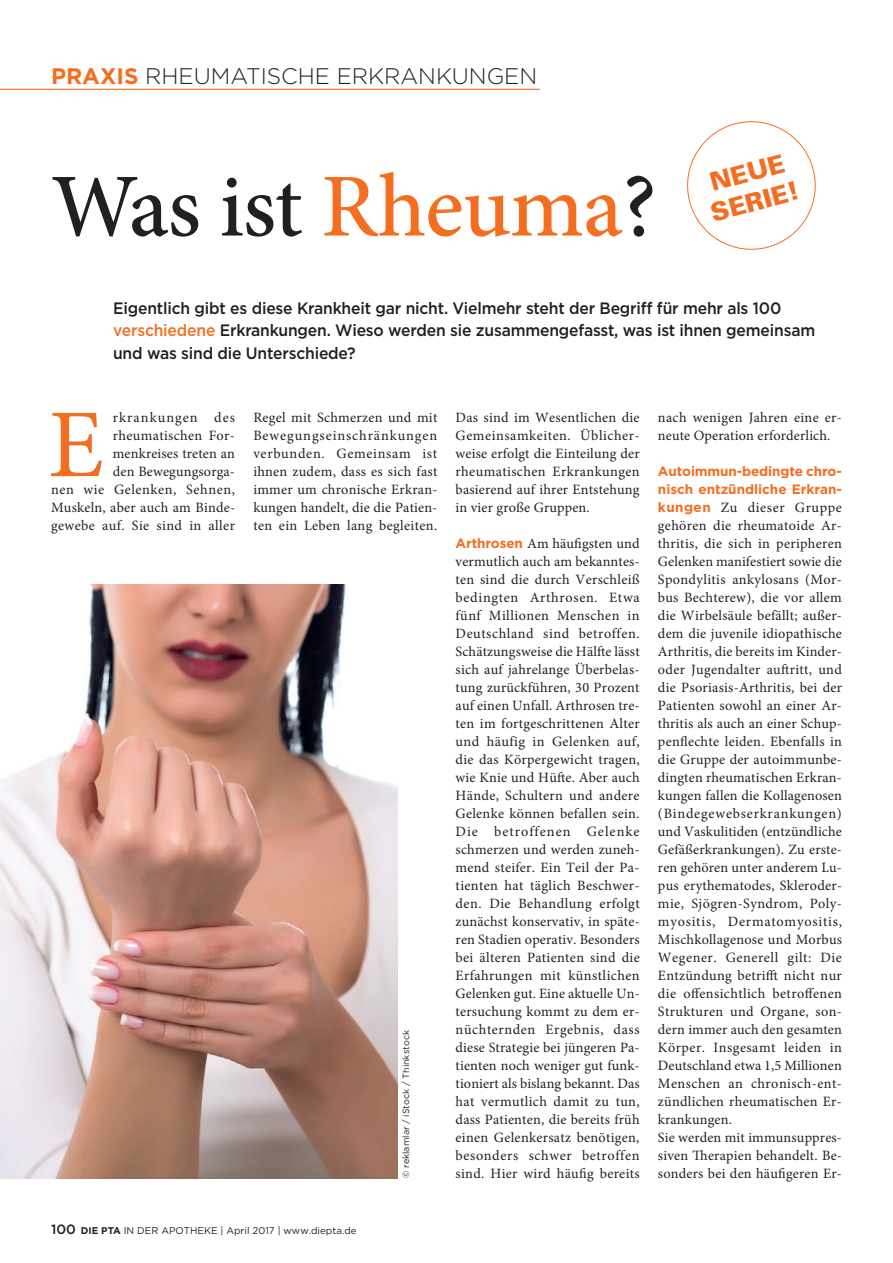
<style>
.page{position:relative;width:893px;height:1263px;background:#fff}
.page>*{position:absolute;margin:0;border:0;box-sizing:border-box;transform-origin:0 0}
.t1{font:97.2px "Minion Pro";color:#f36e21}
.t2{font:500 90px "Minion Pro";letter-spacing:-.015em;color:#231f20}
.t3{font:900 25.5px/30px "Univers LT Std";color:#f36e21}
.t4{font:300 22.5px "Gotham";color:#231f20}
.t5{font:500 16.5px/22.5px "Gotham";letter-spacing:-.01em;color:#231f20;scale:.95 1}
.t6{font:14.25px/18px "Minion Pro";letter-spacing:.02em;color:#231f20;text-align:justify}
.t7{font:700 13.5px/18px "Gotham";color:#f36e21}
.t8{font:9.75px "Gotham";color:#231f20}
.t9{font:9px "Gotham";color:#231f20}
.s1{font-weight:700;color:#f36e21}
.s2{color:#f36e21}
.s3{font-family:"Gotham";font-weight:700;font-size:13.5px;color:#f36e21}
.s4{font-weight:500;font-size:13.5px}
.s5{font-weight:700}
</style>
<div class="page">
<img style="left:0;top:584px;width:398px;height:594px">
<hr style="left:0;top:89px;width:540px;height:1px;background:#f36e21">
<svg style="left:687px;top:121px;width:129px;height:129px"></svg>
<h3 class="t4" style="left:51px;top:62px;width:488px"><span class="s1">PRAXIS</span> RHEUMATISCHE ERKRANKUNGEN</h3>
<h2 class="t2" style="left:51px;top:146px;width:607px">Was ist <span class="s2">Rheuma</span>?</h2>
<h3 class="t3" style="left:700px;top:169px;width:92px;rotate:-15deg">NEUE<br>SERIE!</h3>
<p class="t5" style="left:113px;top:297px;width:741px">Eigentlich gibt es diese Krankheit gar nicht. Vielmehr steht der Begriff für mehr als 100 <span class="s2">verschiedene</span> Erkrankungen. Wieso werden sie zusammengefasst, was ist ihnen gemeinsam und was sind die Unterschiede?</p>
<p class="t6" style="left:51px;top:409px;width:186px;text-align:right">rkrankungen des rheumatischen For&shy;menkreises treten an<br>den Bewegungsorga-<br>nen wie Gelenken, Sehnen,<br>Muskeln, aber auch am Binde&shy;gewebe auf. Sie sind in aller</p>
<p class="t6" style="left:253px;top:409px;width:186px">Regel mit Schmerzen und mit Bewegungseinschränkungen verbunden. Gemeinsam ist ihnen zudem, dass es sich fast immer um chronische Erkran&shy;kungen handelt, die die Patien&shy;ten ein Leben lang begleiten.</p>
<p class="t6" style="left:456px;top:409px;width:186px">Das sind im Wesentlichen die Gemeinsamkeiten. Üblicher&shy;weise erfolgt die Einteilung der rheumatischen Erkrankungen basierend auf ihrer Entstehung in vier große Gruppen.</p>
<p class="t6" style="left:456px;top:535px;width:186px"><span class="s3">Arthrosen</span> Am häufigsten und vermutlich auch am bekanntes&shy;ten sind die durch Verschleiß bedingten Arthrosen. Etwa fünf Millionen Menschen in Deutschland sind betroffen.<br>Schätzungsweise die Hälfte lässt sich auf jahrelange Überbelas&shy;tung zurückführen, 30 Prozent auf einen Unfall. Arthrosen tre&shy;ten im fortgeschrittenen Alter und häufig in Gelenken auf, die das Körpergewicht tragen, wie Knie und Hüfte. Aber auch Hände, Schultern und andere Gelenke können befallen sein.<br>Die betroffenen Gelenke schmerzen und werden zuneh&shy;mend steifer. Ein Teil der Pa&shy;tienten hat täglich Beschwer&shy;den. Die Behandlung erfolgt zunächst konservativ, in späte&shy;ren Stadien operativ. Besonders bei älteren Patienten sind die Erfahrungen mit künstlichen Gelenken gut. Eine aktuelle Un&shy;tersuchung kommt zu dem er&shy;nüchternden Ergebnis, dass diese Strategie bei jüngeren Pa&shy;tienten noch weniger gut funk&shy;tioniert als bislang bekannt. Das hat vermutlich damit zu tun, dass Patienten, die bereits früh einen Gelenkersatz benötigen, besonders schwer betroffen sind. Hier wird häufig bereits</p>
<h1 class="t1" style="left:48px;top:380px;width:57px">E</h1>
<p class="t9" style="left:400px;top:1178px;width:150px;rotate:-90deg">© reklamlar / iStock / Thinkstock</p>
<p class="t8" style="left:51px;top:1224px;width:307px"><span class="s4">100</span> <span class="s5">DIE PTA</span> IN DER APOTHEKE | April 2017 | www.diepta.de</p>
<p class="t6" style="left:658px;top:409px;width:186px">nach wenigen Jahren eine er&shy;neute Operation erforderlich.</p>
<p class="t7" style="left:658px;top:462px;width:186px">Autoimmun-bedingte chro&shy;nisch entzündliche Erkran-</p>
<p class="t6" style="left:658px;top:499px;width:186px;text-align:left"><span class="s3">kungen</span> Zu dieser Gruppe gehören die rheumatoide Ar&shy;thritis, die sich in peripheren<br>Gelenken manifestiert sowie die<br>Spondylitis ankylosans (Mor&shy;bus Bechterew), die vor allem die Wirbelsäule befällt; außer&shy;dem die juvenile idiopathische<br>Arthritis, die bereits im Kinder&shy;oder Jugendalter auftritt, und die Psoriasis-Arthritis, bei der<br>Patienten sowohl an einer Ar&shy;thritis als auch an einer Schup&shy;penflechte leiden. Ebenfalls in die Gruppe der autoimmunbe&shy;dingten rheumatischen Erkran&shy;kungen fallen die Kollagenosen (Bindegewebserkrankungen) und Vaskulitiden (entzündliche<br>Gefäßerkrankungen). Zu erste&shy;ren gehören unter anderem Lu&shy;pus erythematodes, Skleroder&shy;mie, Sjögren-Syndrom, Poly&shy;myositis, Dermatomyositis,<br>Mischkollagenose und Morbus<br>Wegener. Generell gilt: Die<br>Entzündung betrifft nicht nur die offensichtlich betroffenen<br>Strukturen und Organe, son&shy;dern immer auch den gesamten<br>Körper. Insgesamt leiden in<br>Deutschland etwa 1,5 Millionen<br>Menschen an chronisch-ent&shy;zündlichen rheumatischen Er&shy;krankungen.<br>Sie werden mit immunsuppres&shy;siven Therapien behandelt. Be&shy;sonders bei den häufigeren Er-</p>
</div>
